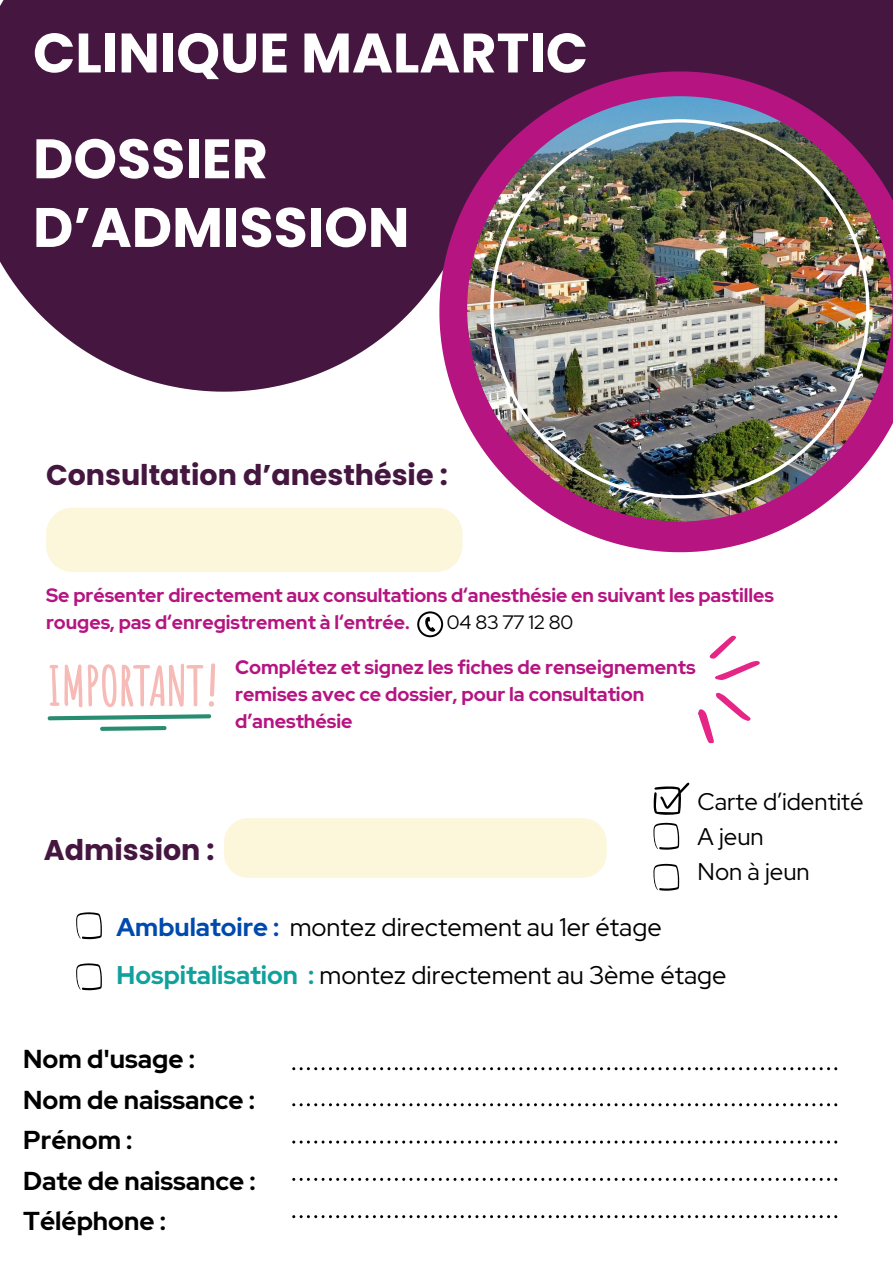
<style>
.page{position:relative;width:893px;height:1264px;background:#fff}
.page>*{position:absolute;margin:0;border:0;box-sizing:border-box;transform-origin:0 0}
.t1{font:700 55.5px/68.7px "Poppins";color:#fff}
.t2{font:700 28.5px "Poppins";color:#451740}
.t3{font:700 25.8px/40.5px "Red Hat Display";color:#000}
.t4{font:25.5px/48.3px "Red Hat Display";color:#000}
.t5{font:24px/34.8px "Red Hat Display";color:#000}
.t6{font:700 19.5px/27px "Red Hat Display";color:#b51481}
.t7{font:700 19.35px/27px "Red Hat Display";color:#b51481}
.t8{font:19.35px "Red Hat Display";color:#000}
.s1{font-weight:700;color:#004aad}
.s2{font-weight:700;color:#10a19d}
</style>
<div class="page">
<div style="left:481px;top:0;width:411px;height:71px;background:#451740"></div>
<svg style="left:0;top:0;width:481px;height:391px;fill:#451740"></svg>
<svg style="left:439px;top:71px;width:453px;height:481px"></svg>
<img style="left:467px;top:96px;width:425px;height:425px;border-radius:50%">
<img style="left:490px;top:119px;width:379px;height:379px">
<svg style="left:76px;top:912px;width:26px;height:27px"></svg>
<svg style="left:76px;top:963px;width:26px;height:27px"></svg>
<svg style="left:653px;top:822px;width:26px;height:27px"></svg>
<svg style="left:653px;top:863px;width:26px;height:27px"></svg>
<div style="left:46px;top:508px;width:416px;height:64px;background:#fcf6db"></div>
<div style="left:224px;top:818px;width:382px;height:59px;background:#fcf6db"></div>
<svg style="left:292px;top:1067px;width:545px;height:3px"></svg>
<svg style="left:292px;top:1103px;width:545px;height:3px"></svg>
<svg style="left:292px;top:1140px;width:545px;height:3px"></svg>
<svg style="left:292px;top:1177px;width:545px;height:3px"></svg>
<svg style="left:292px;top:1215px;width:545px;height:3px"></svg>
<svg style="left:417px;top:611px;width:26px;height:26px"></svg>
<svg style="left:47px;top:663px;width:169px;height:68px"></svg>
<svg style="left:698px;top:635px;width:62px;height:109px"></svg>
<svg style="left:653px;top:782px;width:36px;height:33px"></svg>
<p class="t1" style="left:33px;top:19px;width:556px">CLINIQUE MALARTIC</p>
<h1 class="t1" style="left:33px;top:124px;width:378px">DOSSIER<br>D’ADMISSION</h1>
<h2 class="t2" style="left:46px;top:455px;width:403px">Consultation d’anesthésie :</h2>
<p class="t7" style="left:46px;top:581px;width:729px">Se présenter directement aux consultations d‘anesthésie en suivant les pastilles rouges, pas d‘enregistrement à l‘entrée.</p>
<p class="t8" style="left:446px;top:609px;width:128px">04 83 77 12 80</p>
<p class="t6" style="left:235px;top:653px;width:462px">Complétez et signez les fiches de renseignements remises avec ce dossier, pour la consultation d’anesthésie</p>
<p class="t2" style="left:44px;top:830px;width:172px">Admission :</p>
<p class="t5" style="left:697px;top:784px;width:167px">Carte d’identité<br>A jeun<br>Non à jeun</p>
<p class="t4" style="left:117px;top:902px;width:611px"><span class="s1">Ambulatoire :</span> montez directement au 1er étage<br><span class="s2">Hospitalisation :</span> montez directement au 3ème étage</p>
<p class="t3" style="left:23px;top:1038px;width:234px">Nom d'usage :<br>Nom de naissance :<br>Prénom :<br>Date de naissance :<br>Téléphone :</p>
</div>
